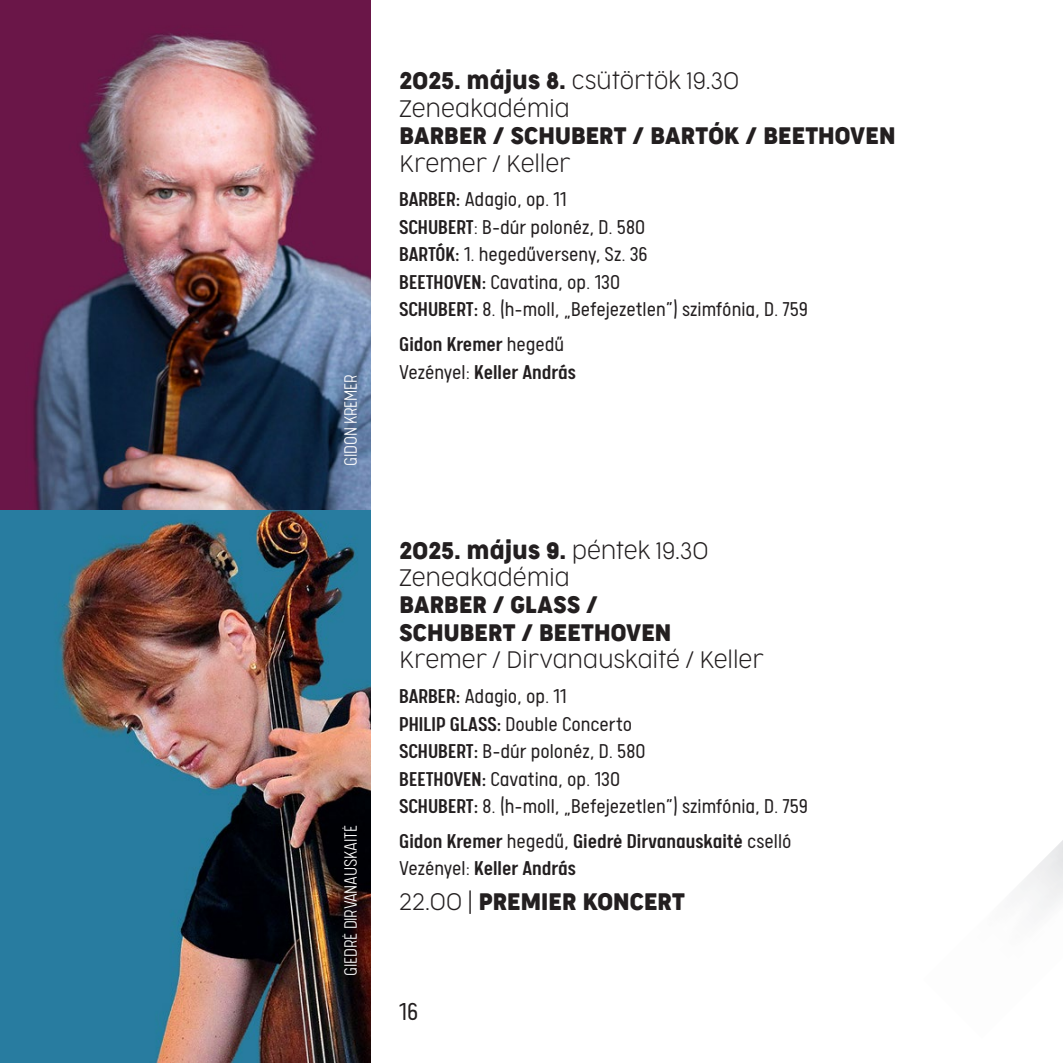
<style>
.page{position:relative;width:1063px;height:1063px;background:#fff}
.page>*{position:absolute;margin:0;border:0;box-sizing:border-box;transform-origin:0 0}
.t1{font:300 27.5px "Calps Concerto";color:#231f20}
.t2{font:300 22.5px/27.5px "Calps Concerto";color:#231f20}
.t3{font:200 22.5px/27.5px "Cocogoose Narrow";letter-spacing:-.01em;color:#231f20}
.t4{font:500 22.5px/27.5px "Calps Concerto";color:#231f20}
.t5{font:22.5px/27.5px "Cocogoose Narrow";letter-spacing:-.01em;color:#231f20}
.t6{font:300 20px "Calps";letter-spacing:-.01em;color:#fff}
.s1{font-weight:400}
.s2{font-weight:500}
.s3{font-weight:300}
.s4{font-weight:200}
</style>
<div class="page">
<img style="left:0;top:0;width:371px;height:510px">
<img style="left:0;top:510px;width:371px;height:553px">
<p class="t6" style="left:340px;top:466px;width:93px;rotate:-90deg">GIDON KREMER</p>
<p class="t6" style="left:340px;top:976px;width:152px;rotate:-90deg">GIEDRĖ DIRVANAUSKAITĖ</p>
<p class="t3" style="left:399px;top:67px;width:341px"><span class="s1">2025. május 8.</span> csütörtök 19.30<br>Zeneakadémia</p>
<p class="t5" style="left:399px;top:123px;width:498px">BARBER / SCHUBERT / BARTÓK / BEETHOVEN</p>
<p class="t3" style="left:399px;top:150px;width:173px">Kremer / Keller</p>
<p class="t2" style="left:399px;top:185px;width:410px"><span class="s2">BARBER:</span> Adagio, op. 11<br><span class="s2">SCHUBERT</span>: B-dúr polonéz, D. 580<br><span class="s2">BARTÓK:</span> 1. hegedűverseny, Sz. 36<br><span class="s2">BEETHOVEN:</span> Cavatina, op. 130<br><span class="s2">SCHUBERT:</span> 8. (h-moll, „Befejezetlen”) szimfónia, D. 759</p>
<p class="t4" style="left:399px;top:330px;width:178px">Gidon Kremer <span class="s3">hegedű<br>Vezényel:</span> Keller András</p>
<p class="t3" style="left:399px;top:536px;width:311px"><span class="s1">2025. május 9.</span> péntek 19.30<br>Zeneakadémia</p>
<p class="t5" style="left:399px;top:592px;width:274px">BARBER / GLASS /<br>SCHUBERT / BEETHOVEN</p>
<p class="t3" style="left:399px;top:646px;width:366px">Kremer / Dirvanauskaité / Keller</p>
<p class="t2" style="left:399px;top:682px;width:410px"><span class="s2">BARBER:</span> Adagio, op. 11<br><span class="s2">PHILIP GLASS:</span> Double Concerto<br><span class="s2">SCHUBERT:</span> B-dúr polonéz, D. 580<br><span class="s2">BEETHOVEN:</span> Cavatina, op. 130<br><span class="s2">SCHUBERT:</span> 8. (h-moll, „Befejezetlen”) szimfónia, D. 759</p>
<p class="t4" style="left:399px;top:826px;width:394px">Gidon Kremer <span class="s3">hegedű,</span> Giedrė Dirvanauskaitė <span class="s3">cselló<br>Vezényel:</span> Keller András</p>
<p class="t5" style="left:399px;top:888px;width:287px"><span class="s4">22.00 |</span> PREMIER KONCERT</p>
<p class="t1" style="left:399px;top:996px;width:21px">16</p>
</div>
